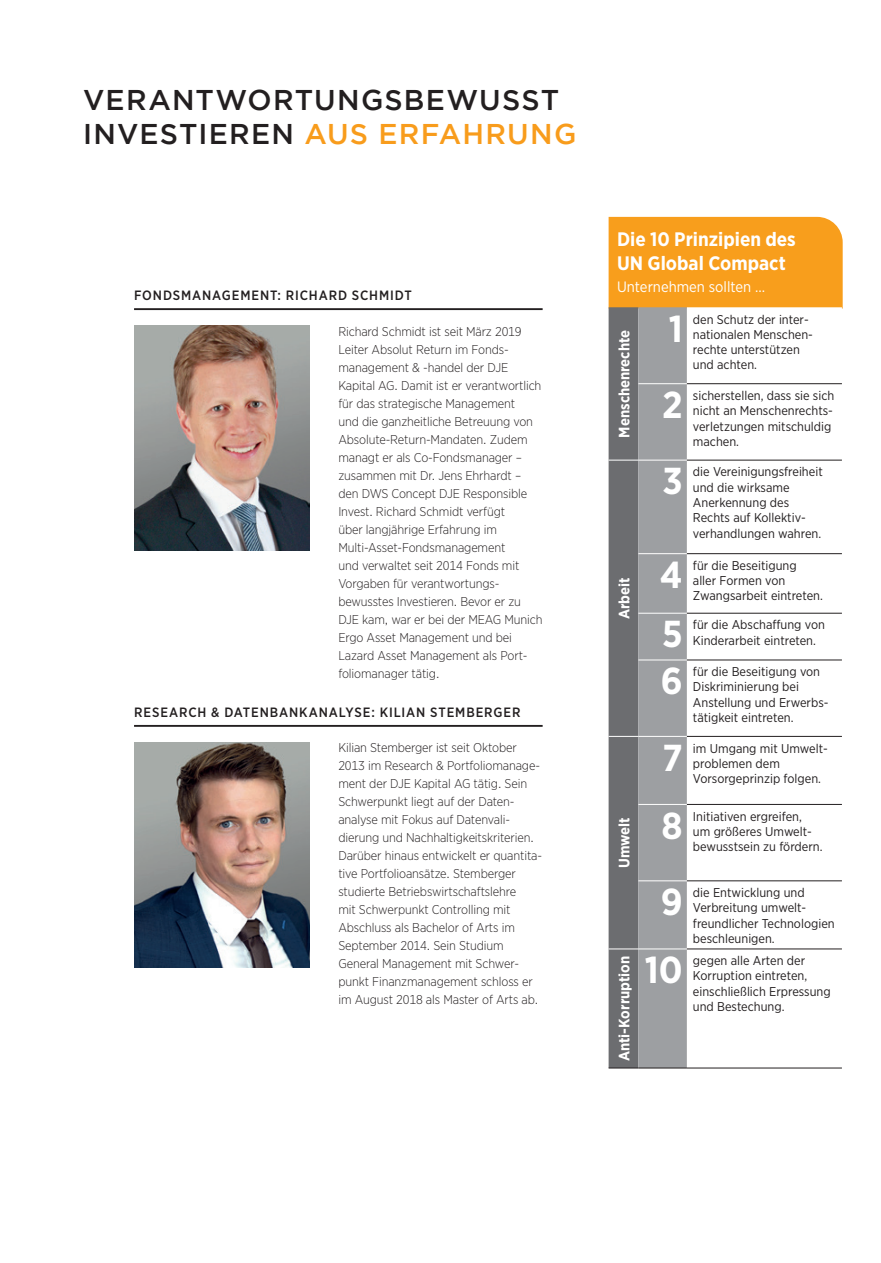
<style>
.page{position:relative;width:881px;height:1263px;background:#fff}
.page>*{position:absolute;margin:0;border:0;box-sizing:border-box;transform-origin:0 0}
.t1{font:700 37.5px "Gotham Narrow";color:#fff}
.t2{font:500 28.5px/34.2px "Gotham";letter-spacing:.04em;color:#231f20}
.t3{font:700 19.5px/23.4px "Gotham Narrow";color:#fff}
.t4{font:700 15px "Gotham Narrow";color:#fff}
.t5{font:15px "Gotham Narrow";color:#fff}
.t6{font:500 13.5px "Gotham Narrow";letter-spacing:.065em;color:#231f20}
.t7{font:300 12.75px/18px "Gotham Narrow";letter-spacing:-.01em;color:#231f20}
.t8{font:12.75px/15.3px "Gotham Narrow";color:#231f20}
.s1{color:#f89c1c}
</style>
<div class="page">
<svg style="left:608px;top:217px;width:234px;height:851px;background:#a89273"></svg>
<svg style="left:686px;top:307px;width:155px;height:761px"></svg>
<hr style="left:638px;top:383px;width:48px;height:1px;background:#fff">
<hr style="left:608px;top:460px;width:30px;height:1px;background:#fff">
<hr style="left:638px;top:460px;width:48px;height:1px;background:#fff">
<hr style="left:638px;top:553px;width:48px;height:1px;background:#fff">
<hr style="left:638px;top:613px;width:48px;height:1px;background:#fff">
<hr style="left:638px;top:660px;width:48px;height:1px;background:#fff">
<hr style="left:608px;top:736px;width:30px;height:1px;background:#fff">
<hr style="left:638px;top:736px;width:48px;height:1px;background:#fff">
<hr style="left:638px;top:804px;width:48px;height:1px;background:#fff">
<hr style="left:638px;top:880px;width:48px;height:1px;background:#fff">
<hr style="left:608px;top:948px;width:30px;height:1px;background:#fff">
<hr style="left:638px;top:948px;width:48px;height:1px;background:#fff">
<hr style="left:686px;top:383px;width:155px;height:1px;background:#231f20">
<hr style="left:686px;top:460px;width:155px;height:1px;background:#231f20">
<hr style="left:686px;top:553px;width:155px;height:1px;background:#231f20">
<hr style="left:686px;top:613px;width:155px;height:1px;background:#231f20">
<hr style="left:686px;top:660px;width:155px;height:1px;background:#231f20">
<hr style="left:686px;top:736px;width:155px;height:1px;background:#231f20">
<hr style="left:686px;top:804px;width:155px;height:1px;background:#231f20">
<hr style="left:686px;top:880px;width:155px;height:1px;background:#231f20">
<hr style="left:686px;top:948px;width:155px;height:1px;background:#231f20">
<hr style="left:608px;top:1068px;width:30px;height:1px;background:#231f20">
<hr style="left:638px;top:1068px;width:48px;height:1px;background:#231f20">
<hr style="left:686px;top:1068px;width:155px;height:1px;background:#231f20">
<img style="left:134px;top:325px;width:176px;height:226px">
<hr style="left:134px;top:308px;width:408px;height:2px;background:#231f20">
<img style="left:134px;top:742px;width:176px;height:225px">
<hr style="left:134px;top:725px;width:408px;height:2px;background:#231f20">
<h2 class="t2" style="left:83px;top:82px;width:494px">VERANTWORTUNGSBEWUSST<br>INVESTIEREN <span class="s1">AUS ERFAHRUNG</span></h2>
<p class="t6" style="left:134px;top:287px;width:279px">FONDSMANAGEMENT: RICHARD SCHMIDT</p>
<p class="t7" style="left:338px;top:322px;width:206px">Richard Schmidt ist seit März 2019<br>Leiter Absolut Return im Fonds&shy;management &amp; -handel der DJE<br>Kapital AG. Damit ist er verantwortlich für das strategische Management<br>und die ganzheitliche Betreuung von<br>Absolute-Return-Mandaten. Zudem managt er als Co-Fondsmanager – zusammen mit Dr. Jens Ehrhardt – den DWS Concept DJE Responsible<br>Invest. Richard Schmidt verfügt<br>über langjährige Erfahrung im<br>Multi-Asset-Fondsmanagement<br>und verwaltet seit 2014 Fonds mit<br>Vorgaben für verantwortungs&shy;bewusstes Investieren. Bevor er zu<br>DJE kam, war er bei der MEAG Munich<br>Ergo Asset Management und bei<br>Lazard Asset Management als Port&shy;foliomanager tätig.</p>
<p class="t6" style="left:134px;top:703px;width:388px">RESEARCH &amp; DATENBANKANALYSE: KILIAN STEMBERGER</p>
<p class="t7" style="left:338px;top:738px;width:205px">Kilian Stemberger ist seit Oktober 2013 im Research &amp; Portfoliomanage&shy;ment der DJE Kapital AG tätig. Sein Schwerpunkt liegt auf der Daten&shy;analyse mit Fokus auf Datenvali&shy;dierung und Nachhaltigkeitskriterien.<br>Darüber hinaus entwickelt er quantita&shy;tive Portfolioansätze. Stemberger studierte Betriebswirtschaftslehre<br>mit Schwerpunkt Controlling mit Abschluss als Bachelor of Arts im September 2014. Sein Studium General Management mit Schwer&shy;punkt Finanzmanagement schloss er im August 2018 als Master of Arts ab.</p>
<h3 class="t3" style="left:617px;top:227px;width:180px">Die 10 Prinzipien des<br>UN Global Compact</h3>
<p class="t5" style="left:617px;top:277px;width:150px">Unternehmen sollten …</p>
<p class="t4" style="left:614px;top:438px;width:109px;rotate:-90deg">Menschenrechte</p>
<h1 class="t1" style="left:668px;top:304px;width:15px">1</h1>
<p class="t8" style="left:692px;top:311px;width:121px">den Schutz der inter&shy;nationalen Menschen&shy;rechte unterstützen und achten.</p>
<h1 class="t1" style="left:662px;top:381px;width:22px">2</h1>
<p class="t8" style="left:692px;top:387px;width:143px">sicherstellen, dass sie sich nicht an Menschenrechts&shy;verletzungen mitschuldig machen.</p>
<p class="t4" style="left:614px;top:619px;width:43px;rotate:-90deg">Arbeit</p>
<p class="t4" style="left:614px;top:868px;width:52px;rotate:-90deg">Umwelt</p>
<h1 class="t1" style="left:662px;top:457px;width:22px">3</h1>
<p class="t8" style="left:692px;top:464px;width:131px">die Vereinigungsfreiheit und die wirksame<br>Anerkennung des<br>Rechts auf Kollektiv&shy;verhandlungen wahren.</p>
<h1 class="t1" style="left:659px;top:551px;width:24px">4</h1>
<p class="t8" style="left:692px;top:557px;width:131px">für die Beseitigung aller Formen von<br>Zwangsarbeit eintreten.</p>
<h1 class="t1" style="left:661px;top:610px;width:22px">5</h1>
<p class="t8" style="left:692px;top:617px;width:133px">für die Abschaffung von<br>Kinderarbeit eintreten.</p>
<h1 class="t1" style="left:660px;top:657px;width:23px">6</h1>
<p class="t8" style="left:692px;top:664px;width:137px">für die Beseitigung von<br>Diskriminierung bei<br>Anstellung und Erwerbs&shy;tätigkeit eintreten.</p>
<h1 class="t1" style="left:662px;top:733px;width:22px">7</h1>
<p class="t8" style="left:692px;top:740px;width:136px">im Umgang mit Umwelt&shy;problemen dem<br>Vorsorgeprinzip folgen.</p>
<h1 class="t1" style="left:661px;top:801px;width:23px">8</h1>
<p class="t8" style="left:692px;top:808px;width:131px">Initiativen ergreifen,<br>um größeres Umwelt&shy;bewusstsein zu fördern.</p>
<h1 class="t1" style="left:660px;top:878px;width:23px">9</h1>
<p class="t8" style="left:692px;top:885px;width:143px">die Entwicklung und<br>Verbreitung umwelt&shy;freundlicher Technologien beschleunigen.</p>
<p class="t4" style="left:614px;top:1061px;width:107px;rotate:-90deg">Anti-Korruption</p>
<h1 class="t1" style="left:644px;top:946px;width:39px">10</h1>
<p class="t8" style="left:692px;top:953px;width:139px">gegen alle Arten der<br>Korruption eintreten, einschließlich Erpressung und Bestechung.</p>
</div>
